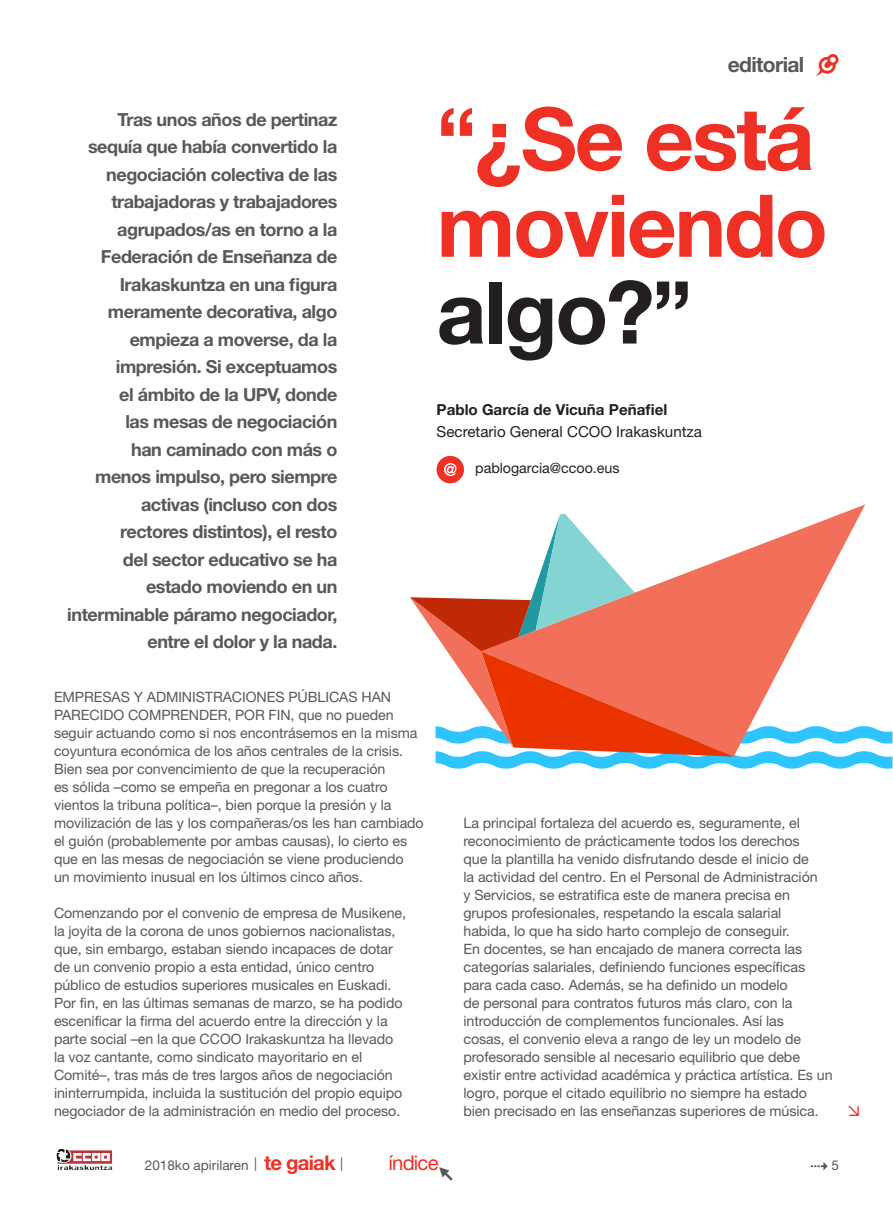
<style>
.page{position:relative;width:893px;height:1212px;background:#fff}
.page>*{position:absolute;margin:0;border:0;box-sizing:border-box;transform-origin:0 0}
.t1{font:700 86.7px/86.7px "Helvetica Neue LT Std";letter-spacing:-.025em;color:#ee3025}
.t2{font:700 21px "Helvetica Neue LT Std";letter-spacing:-.03em;color:#585857}
.t3{font:20.25px "Helvetica Neue LT Std";letter-spacing:-.04em;color:#ee3025}
.t4{font:700 18px/27.5px "Helvetica Neue LT Std";letter-spacing:-.025em;color:#585857;text-align:right}
.t5{font:15.15px "Helvetica Neue LT Std";color:#231f20}
.t6{font:700 15.15px "Helvetica Neue LT Std";color:#231f20}
.t7{font:14.25px/18px "Helvetica Neue LT Std";letter-spacing:-.005em;color:#585857}
.t8{font:14.25px "Helvetica Neue LT Std";color:#231f20}
.t9{font:13.5px "Helvetica Neue LT Std";color:#585857}
.t10{font:13.5px "Iconic Fill";color:#585857}
.s1{font-family:"Iconic Fill";font-weight:400;font-size:22.5px;color:#ee3025}
.s2{color:#231f20}
.s3{font-weight:700;font-size:20.25px;color:#ee3025}
</style>
<div class="page">
<svg style="left:811px;top:1162px;width:17px;height:8px"></svg>
<svg style="left:57px;top:1149px;width:11px;height:7px"></svg>
<svg style="left:437px;top:456px;width:27px;height:27px"></svg>
<svg style="left:410px;top:514px;width:482px;height:255px"></svg>
<p class="t4" style="left:67px;top:105px;width:272px">Tras unos años de pertinaz sequía que había convertido la negociación colectiva de las trabajadoras y trabajadores agrupados/as en torno a la<br>Federación de Enseñanza de<br>Irakaskuntza en una figura meramente decorativa, algo empieza a moverse, da la impresión. Si exceptuamos<br>el ámbito de la UPV, donde<br>las mesas de negociación<br>han caminado con más o<br>menos impulso, pero siempre activas (incluso con dos<br>rectores distintos), el resto<br>del sector educativo se ha estado moviendo en un interminable páramo negociador, entre el dolor y la nada.</p>
<p class="t2" style="left:728px;top:52px;width:113px">editorial <span class="s1">Å</span></p>
<p class="t1" style="left:437px;top:94px;width:393px">“¿Se está moviendo <span class="s2">algo?”</span></p>
<p class="t6" style="left:437px;top:400px;width:232px">Pablo García de Vicuña Peñafiel</p>
<p class="t5" style="left:437px;top:422px;width:267px">Secretario General CCOO Irakaskuntza</p>
<p class="t8" style="left:475px;top:459px;width:146px">pablogarcia@ccoo.eus</p>
<p class="t7" style="left:54px;top:688px;width:371px">EMPRESAS Y ADMINISTRACIONES PÚBLICAS HAN PARECIDO COMPRENDER, POR FIN, que no pueden seguir actuando como si nos encontrásemos en la misma coyuntura económica de los años centrales de la crisis.<br>Bien sea por convencimiento de que la recuperación<br>es sólida –como se empeña en pregonar a los cuatro vientos la tribuna política–, bien porque la presión y la movilización de las y los compañeras/os les han cambiado el guión (probablemente por ambas causas), lo cierto es que en las mesas de negociación se viene produciendo<br>un movimiento inusual en los últimos cinco años.</p>
<p class="t7" style="left:54px;top:904px;width:354px">Comenzando por el convenio de empresa de Musikene, la joyita de la corona de unos gobiernos nacionalistas, que, sin embargo, estaban siendo incapaces de dotar de un convenio propio a esta entidad, único centro público de estudios superiores musicales en Euskadi.<br>Por fin, en las últimas semanas de marzo, se ha podido escenificar la firma del acuerdo entre la dirección y la parte social –en la que CCOO Irakaskuntza ha llevado la voz cantante, como sindicato mayoritario en el Comité–, tras más de tres largos años de negociación ininterrumpida, incluida la sustitución del propio equipo negociador de la administración en medio del proceso.</p>
<p class="t7" style="left:463px;top:814px;width:371px">La principal fortaleza del acuerdo es, seguramente, el reconocimiento de prácticamente todos los derechos<br>que la plantilla ha venido disfrutando desde el inicio de<br>la actividad del centro. En el Personal de Administración<br>y Servicios, se estratifica este de manera precisa en grupos profesionales, respetando la escala salarial<br>habida, lo que ha sido harto complejo de conseguir.<br>En docentes, se han encajado de manera correcta las categorías salariales, definiendo funciones específicas para cada caso. Además, se ha definido un modelo<br>de personal para contratos futuros más claro, con la introducción de complementos funcionales. Así las<br>cosas, el convenio eleva a rango de ley un modelo de profesorado sensible al necesario equilibrio que debe existir entre actividad académica y práctica artística. Es un logro, porque el citado equilibrio no siempre ha estado bien precisado en las enseñanzas superiores de música.</p>
<p class="t9" style="left:145px;top:1157px;width:200px">2018ko apirilaren | <span class="s3">te gaiak</span> |</p>
<h3 class="t3" style="left:389px;top:1150px;width:52px">índice</h3>
<p class="t9" style="left:831px;top:1157px;width:9px">5</p>
<p class="t10" style="left:439px;top:1167px;width:15px">µ</p>
</div>
